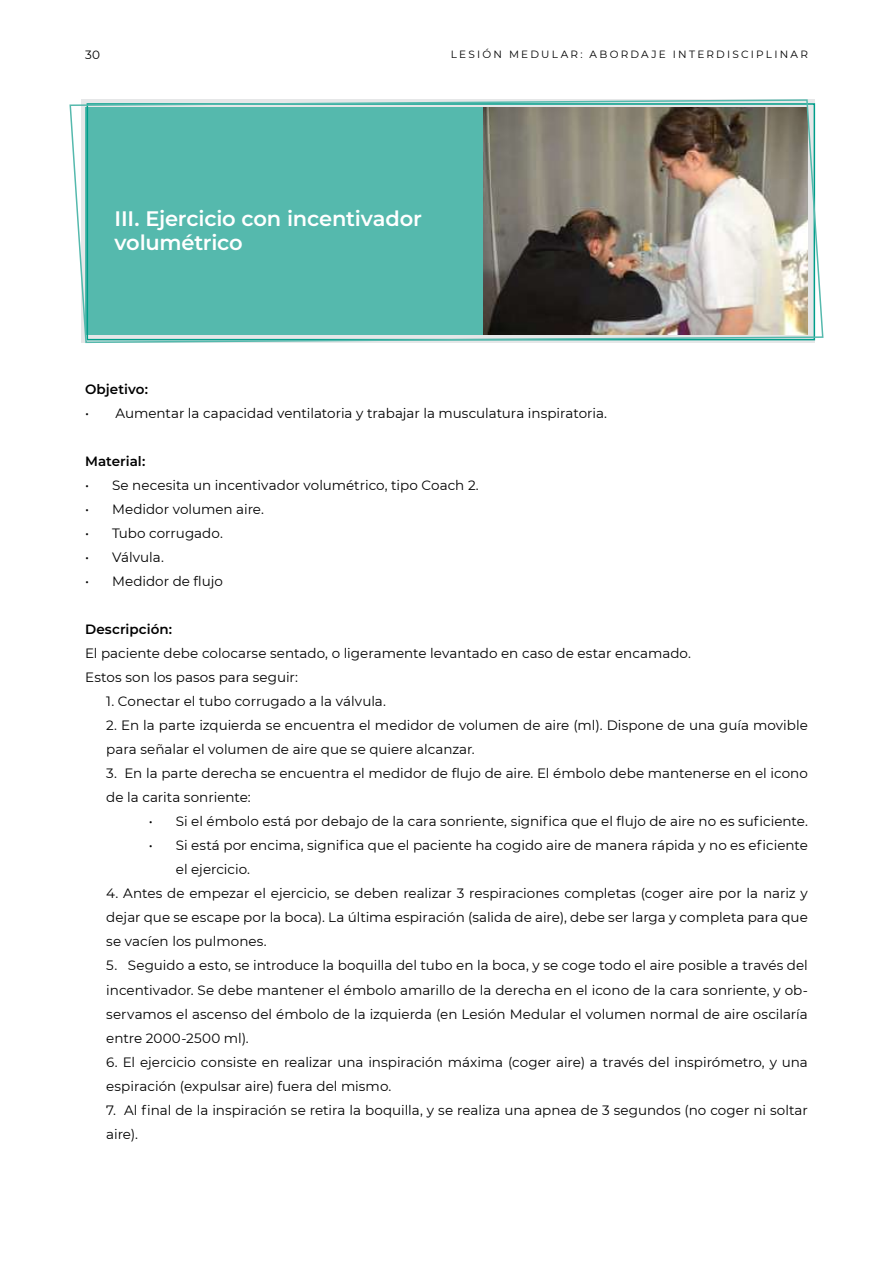
<style>
.page{position:relative;width:893px;height:1263px;background:#fff}
.page>*{position:absolute;margin:0;border:0;box-sizing:border-box;transform-origin:0 0}
.t1{font:100 21px/24px "Montserrat";letter-spacing:-.01em;color:#fff}
.t2{font:13.5px/24px "Montserrat";color:#000}
.t3{font:100 13.5px "Montserrat";letter-spacing:.005em;color:#000}
.t4{font:12px "Montserrat";color:#000}
.t5{font:10.5px "Montserrat";letter-spacing:.215em;color:#000}
</style>
<div class="page">
<svg style="left:69px;top:99px;width:755px;height:245px;background:#75a69c"></svg>
<p class="t4" style="left:85px;top:46px;width:16px">30</p>
<p class="t5" style="left:451px;top:47px;width:359px">LESIÓN MEDULAR: ABORDAJE INTERDISCIPLINAR</p>
<h1 class="t1" style="left:115px;top:206px;width:309px">III. Ejercicio con incentivador volumétrico</h1>
<p class="t3" style="left:85px;top:381px;width:64px">Objetivo:</p>
<p class="t2" style="left:85px;top:401px;width:524px">• Aumentar la capacidad ventilatoria y trabajar la musculatura inspiratoria.</p>
<p class="t3" style="left:85px;top:453px;width:62px">Material:</p>
<p class="t2" style="left:85px;top:473px;width:395px">• Se necesita un incentivador volumétrico, tipo Coach 2.</p>
<p class="t2" style="left:85px;top:497px;width:180px">• Medidor volumen aire.</p>
<p class="t2" style="left:85px;top:521px;width:139px">• Tubo corrugado.</p>
<p class="t2" style="left:85px;top:545px;width:80px">• Válvula.</p>
<p class="t2" style="left:85px;top:569px;width:139px">• Medidor de flujo</p>
<p class="t3" style="left:85px;top:621px;width:89px">Descripción:</p>
<p class="t2" style="left:85px;top:641px;width:607px">El paciente debe colocarse sentado, o ligeramente levantado en caso de estar encamado.<br>Estos son los pasos para seguir:</p>
<p class="t2" style="left:106px;top:689px;width:281px">1. Conectar el tubo corrugado a la válvula.</p>
<p class="t2" style="left:106px;top:713px;width:703px">2. En la parte izquierda se encuentra el medidor de volumen de aire (ml). Dispone de una guía movible para señalar el volumen de aire que se quiere alcanzar.</p>
<p class="t2" style="left:106px;top:761px;width:703px">3. En la parte derecha se encuentra el medidor de flujo de aire. El émbolo debe mantenerse en el icono de la carita sonriente:</p>
<p class="t2" style="left:149px;top:809px;width:661px">• Si el émbolo está por debajo de la cara sonriente, significa que el flujo de aire no es suficiente.</p>
<p class="t2" style="left:176px;top:833px;width:634px;text-indent:-27px">• Si está por encima, significa que el paciente ha cogido aire de manera rápida y no es eficiente el ejercicio.</p>
<p class="t2" style="left:106px;top:881px;width:703px;text-align:justify">4. Antes de empezar el ejercicio, se deben realizar 3 respiraciones completas (coger aire por la nariz y dejar que se escape por la boca). La última espiración (salida de aire), debe ser larga y completa para que se vacíen los pulmones.</p>
<p class="t2" style="left:106px;top:953px;width:703px;text-align:justify">5. Seguido a esto, se introduce la boquilla del tubo en la boca, y se coge todo el aire posible a través del incentivador. Se debe mantener el émbolo amarillo de la derecha en el icono de la cara sonriente, y ob&shy;servamos el ascenso del émbolo de la izquierda (en Lesión Medular el volumen normal de aire oscilaría entre 2000-2500 ml).</p>
<p class="t2" style="left:106px;top:1049px;width:703px">6. El ejercicio consiste en realizar una inspiración máxima (coger aire) a través del inspirómetro, y una espiración (expulsar aire) fuera del mismo.</p>
<p class="t2" style="left:106px;top:1097px;width:703px">7. Al final de la inspiración se retira la boquilla, y se realiza una apnea de 3 segundos (no coger ni soltar aire).</p>
</div>
